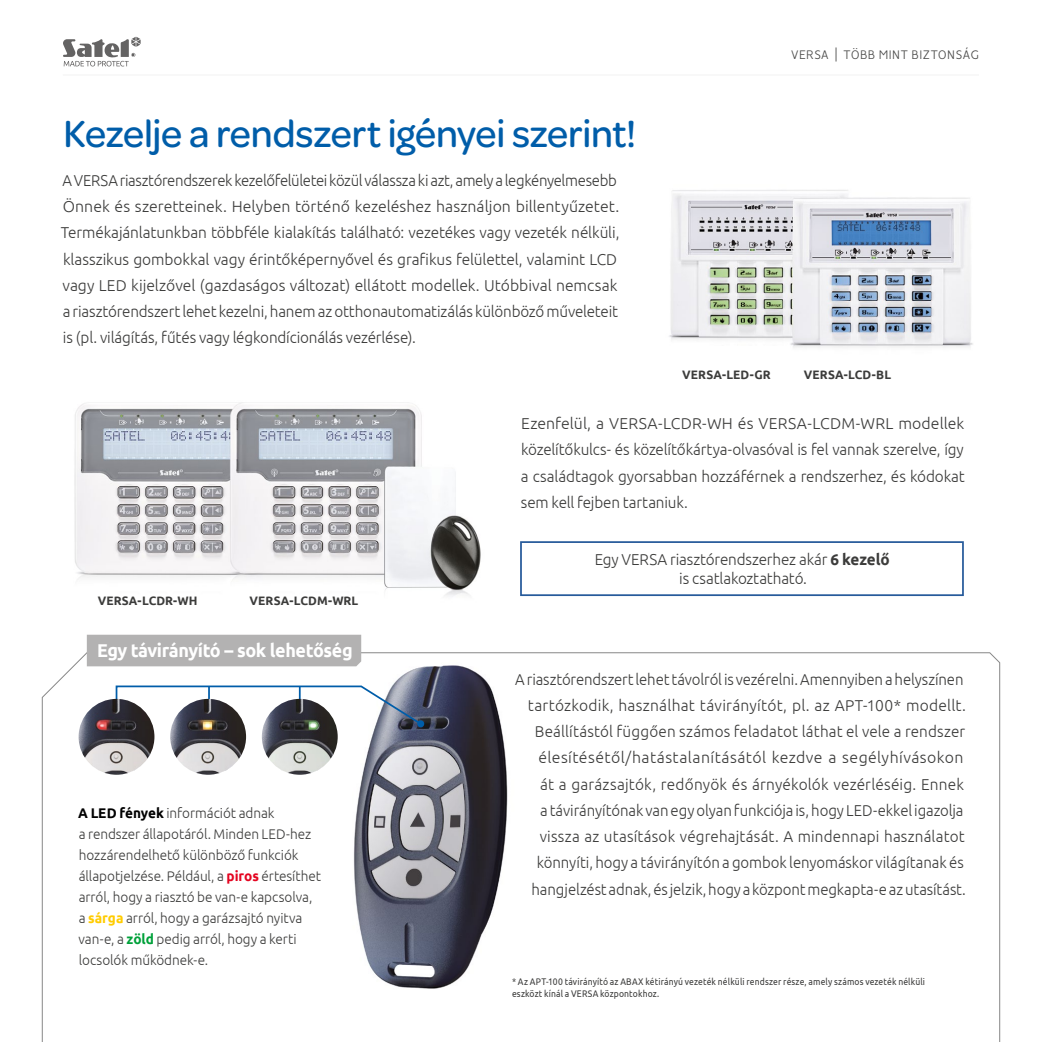
<style>
.page{position:relative;width:1042px;height:1042px;background:#fff}
.page>*{position:absolute;margin:0;border:0;box-sizing:border-box;transform-origin:0 0}
.Tytuł{font:500 40.25px "Omnes";letter-spacing:-.01em;color:#005da9}
.t1{font:700 18.55px "Ubuntu";letter-spacing:-.02em;color:#fff}
.Tytuł-2{font:300 15.75px/26.2px "Ubuntu";letter-spacing:-.005em;color:#3c3c3b;scale:.95 1}
.Tytuł-3{font:300 15.75px/26.2px "Ubuntu";letter-spacing:-.005em;color:#3c3c3b;text-align:justify}
.Tytuł-4{font:300 14px/21px "Ubuntu";letter-spacing:-.005em;color:#3c3c3b}
.t2{font:300 14px "Vision";letter-spacing:.01em;color:#4a4a49}
.Tytuł-5{font:700 12.25px "Ubuntu";letter-spacing:.005em;color:#3c3c3b}
.t3{font:9.62px/11.5px "Ubuntu";letter-spacing:.015em;color:#3c3c3b;scale:.89 1}
.s1{font-weight:700;color:#000}
.s2{font-weight:700;color:#e40521}
.s3{font-weight:700;color:#fc0}
.s4{font-weight:700;color:#00a13a}
.s5{font-weight:700}
</style>
<div class="page">
<svg style="left:42px;top:652px;width:958px;height:390px"></svg>
<img style="left:328px;top:660px;width:204px;height:350px">
<img style="left:74px;top:402px;width:407px;height:233px">
<svg style="left:115px;top:684px;width:308px;height:52px"></svg>
<div style="left:417px;top:720px;width:7px;height:7px;background:#005da9;border-radius:50%"></div>
<hr style="left:208px;top:686px;width:2px;height:48px;background:#005da9">
<hr style="left:299px;top:686px;width:2px;height:48px;background:#005da9">
<img style="left:79px;top:699px;width:75px;height:76px;border-radius:38px">
<img style="left:170px;top:699px;width:76px;height:76px;border-radius:38px">
<img style="left:262px;top:699px;width:76px;height:76px;border-radius:38px">
<img style="left:669px;top:190px;width:304px;height:158px">
<hr style="left:63px;top:75px;width:916px;height:1px;background:#f2f2f2">
<svg style="left:63px;top:37px;width:78px;height:29px"></svg>
<div style="left:520px;top:541px;width:444px;height:55px;border:2px solid #275b9b"></div>
<div style="left:87px;top:635px;width:274px;height:31px;background:#b3b2b2"></div>
<p class="Tytuł" style="left:63px;top:106px;width:574px">Kezelje a rendszert igényei szerint!</p>
<p class="Tytuł-2" style="left:61px;top:167px;width:590px">A VERSA riasztórendszerek kezelőfelületei közül válassza ki azt, amely a legkényelmesebb Önnek és szeretteinek. Helyben történő kezeléshez használjon billentyűzetet.<br>Termékajánlatunkban többféle kialakítás található: vezetékes vagy vezeték nélküli, klasszikus gombokkal vagy érintőképernyővel és grafikus felülettel, valamint LCD vagy LED kijelzővel (gazdaságos változat) ellátott modellek. Utóbbival nemcsak a riasztórendszert lehet kezelni, hanem az otthonautomatizálás különböző műveleteit is (pl. világítás, fűtés vagy légkondícionálás vezérlése).</p>
<p class="t2" style="left:791px;top:47px;width:190px">VERSA | TÖBB MINT BIZTONSÁG</p>
<p class="Tytuł-5" style="left:682px;top:367px;width:90px">VERSA-LED-GR</p>
<p class="Tytuł-5" style="left:804px;top:367px;width:89px">VERSA-LCD-BL</p>
<p class="Tytuł-3" style="left:521px;top:410px;width:445px">Ezenfelül, a VERSA-LCDR-WH és VERSA-LCDM-WRL modellek közelítőkulcs- és közelítőkártya-olvasóval is fel vannak szerelve, így a családtagok gyorsabban hozzáférnek a rendszerhez, és kódokat sem kell fejben tartaniuk.</p>
<p class="Tytuł-5" style="left:98px;top:593px;width:101px">VERSA-LCDR-WH</p>
<p class="Tytuł-5" style="left:249px;top:593px;width:110px">VERSA-LCDM-WRL</p>
<p class="t1" style="left:97px;top:639px;width:257px">Egy távirányító – sok lehetőség</p>
<p class="Tytuł-4" style="left:78px;top:802px;width:244px"><span class="s1">A LED fények</span> információt adnak<br>a rendszer állapotáról. Minden LED-hez hozzárendelhető különböző funkciók állapotjelzése. Például, a <span class="s2">piros</span> értesíthet arról, hogy a riasztó be van-e kapcsolva, a <span class="s3">sárga</span> arról, hogy a garázsajtó nyitva van-e, a <span class="s4">zöld</span> pedig arról, hogy a kerti locsolók működnek-e.</p>
<p class="Tytuł-3" style="left:595px;top:549px;width:296px;line-height:19.2px;text-align:center">Egy VERSA riasztórendszerhez akár <span class="s5">6 kezelő </span>is csatlakoztatható.</p>
<p class="Tytuł-2" style="left:515px;top:665px;width:476px;text-align:right">A riasztórendszert lehet távolról is vezérelni. Amennyiben a helyszínen tartózkodik, használhat távirányítót, pl. az APT-100* modellt.<br>Beállítástól függően számos feladatot láthat el vele a rendszer élesítésétől/hatástalanításától kezdve a segélyhívásokon<br>át a garázsajtók, redőnyök és árnyékolók vezérléséig. Ennek<br>a távirányítónak van egy olyan funkciója is, hogy LED-ekkel igazolja vissza az utasítások végrehajtását. A mindennapi használatot könnyíti, hogy a távirányítón a gombok lenyomáskor világítanak és hangjelzést adnak, és jelzik, hogy a központ megkapta-e az utasítást.</p>
<p class="t3" style="left:512px;top:975px;width:466px">* Az APT-100 távirányító az ABAX kétirányú vezeték nélküli rendszer része, amely számos vezeték nélküli eszközt kínál a VERSA központokhoz.</p>
</div>
